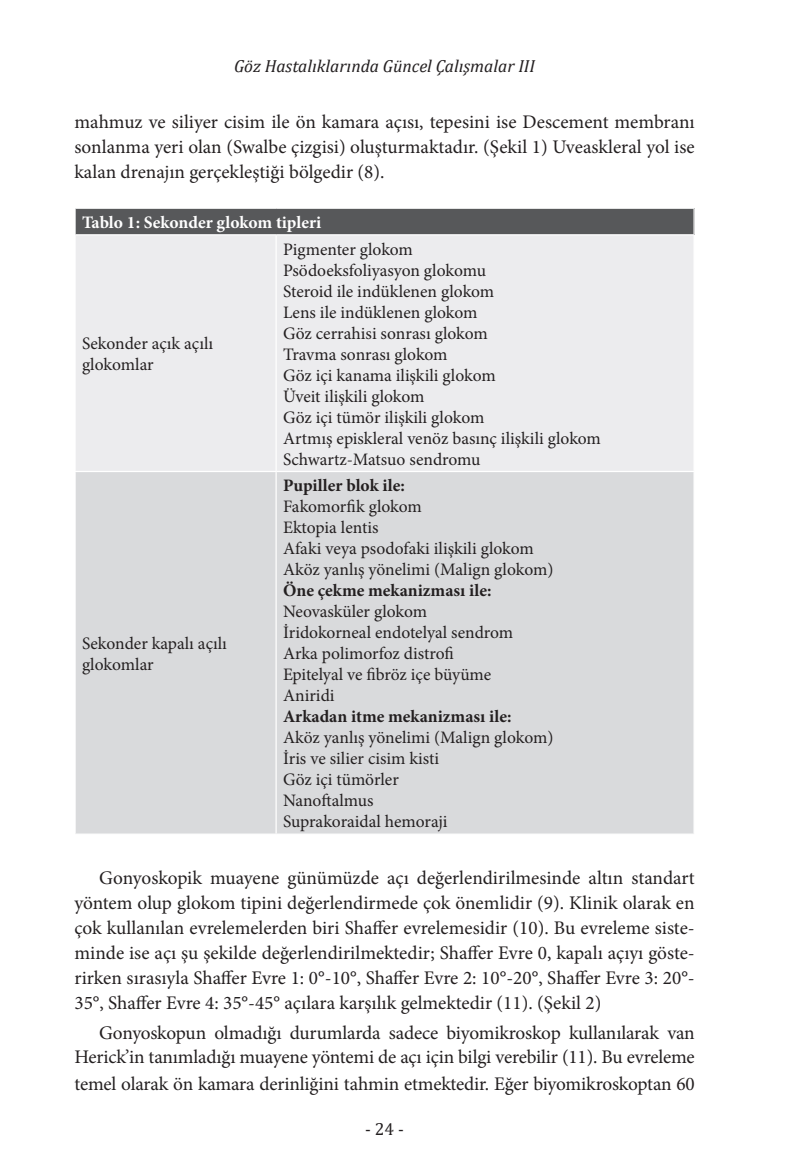
<style>
.page{position:relative;width:794px;height:1166px;background:#fff}
.page>*{position:absolute;margin:0;border:0;box-sizing:border-box;transform-origin:0 0}
.t1{font:19.25px/24.8px "Minion Pro";letter-spacing:-.005em;color:#231f20;text-align:justify}
.t2{font:17.5px/21px "Minion Pro";color:#231f20}
.t3{font:700 17.5px "Minion Pro";color:#231f20}
.t4{font:italic 17.5px "Cambria";color:#231f20}
.t5{font:700 17.5px "Minion Pro";letter-spacing:-.005em;color:#fff}
.t6{font:17.5px "Cambria";color:#231f20}
</style>
<div class="page">
<div style="left:75px;top:208px;width:619px;height:27px;background:#57585a"></div>
<div style="left:76px;top:235px;width:617px;height:236px;background:#ececee"></div>
<div style="left:76px;top:472px;width:617px;height:361px;background:#d9dadc"></div>
<hr style="left:275px;top:235px;width:2px;height:236px;background:#fff">
<hr style="left:275px;top:472px;width:2px;height:361px;background:#fff">
<hr style="left:74px;top:208px;width:202px;height:1px;background:#fff">
<hr style="left:74px;top:209px;width:2px;height:25px;background:#fff">
<hr style="left:276px;top:208px;width:418px;height:1px;background:#fff">
<svg style="left:693px;top:209px;width:1px;height:25px"></svg>
<hr style="left:74px;top:234px;width:202px;height:1px;background:#fff">
<hr style="left:276px;top:234px;width:418px;height:1px;background:#fff">
<p class="t4" style="left:234px;top:54px;width:303px">Göz Hastalıklarında Güncel Çalışmalar III</p>
<p class="t1" style="left:74px;top:110px;width:622px">mahmuz ve siliyer cisim ile ön kamara açısı, tepesini ise Descement membranı sonlanma yeri olan (Swalbe çizgisi) oluşturmaktadır. (Şekil 1) Uveaskleral yol ise kalan drenajın gerçekleştiği bölgedir (8).</p>
<p class="t5" style="left:82px;top:210px;width:241px">Tablo 1: Sekonder glokom tipleri</p>
<p class="t2" style="left:82px;top:333px;width:133px">Sekonder açık açılı glokomlar</p>
<p class="t2" style="left:283px;top:238px;width:319px">Pigmenter glokom<br>Psödoeksfoliyasyon glokomu<br>Steroid ile indüklenen glokom<br>Lens ile indüklenen glokom<br>Göz cerrahisi sonrası glokom<br>Travma sonrası glokom<br>Göz içi kanama ilişkili glokom<br>Üveit ilişkili glokom<br>Göz içi tümör ilişkili glokom<br>Artmış episkleral venöz basınç ilişkili glokom<br>Schwartz-Matsuo sendromu</p>
<p class="t3" style="left:283px;top:473px;width:123px">Pupiller blok ile:</p>
<p class="t2" style="left:283px;top:496px;width:272px">Fakomorfik glokom<br>Ektopia lentis<br>Afaki veya psodofaki ilişkili glokom<br>Aköz yanlış yönelimi (Malign glokom)</p>
<p class="t3" style="left:283px;top:578px;width:210px">Öne çekme mekanizması ile:</p>
<p class="t2" style="left:283px;top:601px;width:232px">Neovasküler glokom<br>İridokorneal endotelyal sendrom<br>Arka polimorfoz distrofi<br>Epitelyal ve fibröz içe büyüme<br>Aniridi</p>
<p class="t3" style="left:283px;top:704px;width:230px">Arkadan itme mekanizması ile:</p>
<p class="t2" style="left:283px;top:727px;width:272px">Aköz yanlış yönelimi (Malign glokom)<br>İris ve silier cisim kisti<br>Göz içi tümörler<br>Nanoftalmus<br>Suprakoraidal hemoraji</p>
<p class="t1" style="left:74px;top:866px;width:622px;text-indent:25px">Gonyoskopik muayene günümüzde açı değerlendirilmesinde altın standart yöntem olup glokom tipini değerlendirmede çok önemlidir (9). Klinik olarak en çok kullanılan evrelemelerden biri Shaffer evrelemesidir (10). Bu evreleme siste&shy;minde ise açı şu şekilde değerlendirilmektedir; Shaffer Evre 0, kapalı açıyı göste&shy;rirken sırasıyla Shaffer Evre 1: 0°-10°, Shaffer Evre 2: 10°-20°, Shaffer Evre 3: 20°- 35°, Shaffer Evre 4: 35°-45° açılara karşılık gelmektedir (11). (Şekil 2)</p>
<p class="t1" style="left:74px;top:1020px;width:622px;line-height:25.6px;text-indent:25px">Gonyoskopun olmadığı durumlarda sadece biyomikroskop kullanılarak van Herick’in tanımladığı muayene yöntemi de açı için bilgi verebilir (11). Bu evreleme temel olarak ön kamara derinliğini tahmin etmektedir. Eğer biyomikroskoptan 60</p>
<p class="t2" style="left:82px;top:633px;width:146px">Sekonder kapalı açılı glokomlar</p>
<p class="t6" style="left:365px;top:1118px;width:40px">- 24 -</p>
</div>
